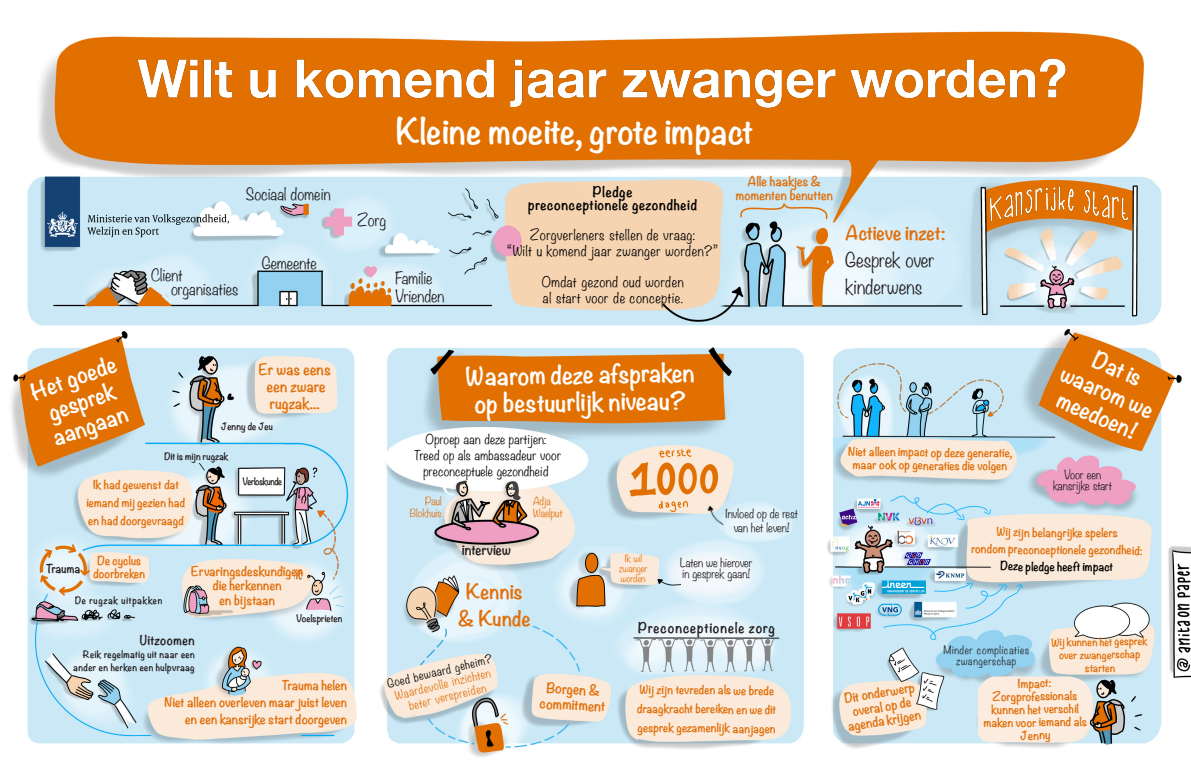
<style>
.page{position:relative;width:1191px;height:780px;background:#fff}
.page>*{position:absolute;margin:0;border:0;box-sizing:border-box;transform-origin:0 0}
.t1{font:700 32px "Noteworthy";color:#fff}
.Oranje_Noteworthy{font:700 23px/27.6px "Noteworthy";color:#fff;text-align:center}
.Oranje_Noteworthy-2{font:700 21px/25.2px "Noteworthy";color:#fff;text-align:center}
.t2{font:700 19px "Noteworthy";color:#e1700b}
.t3{font:300 18px/27px "Noteworthy";color:#231f20}
.t4{font:300 15px "Noteworthy";color:#231f20}
.t5{font:300 15px "Noteworthy";letter-spacing:-.02em;color:#231f20}
.Oranje_Noteworthy-3{font:700 14px/16.8px "Noteworthy";color:#e1700b}
.Oranje_Noteworthy-4{font:300 13px/15.6px "Noteworthy";letter-spacing:.04em;color:#000;text-align:center}
.Oranje_Noteworthy-5{font:700 13px/13px "Noteworthy";letter-spacing:.04em;color:#000;text-align:center}
.t6{font:700 13px "Noteworthy";letter-spacing:.05em;color:#231f20}
.Oranje_Noteworthy-6{font:700 13px/15.5px "Noteworthy";color:#e1700b;text-align:center}
.t7{font:700 13px "Noteworthy";color:#231f20}
.Oranje_Noteworthy-7{font:700 12px/14.4px "Noteworthy";color:#e1700b;text-align:center}
.t8{font:300 12px/16px "Noteworthy";letter-spacing:.02em;color:#000;text-align:center}
.t9{font:700 12px "Noteworthy";letter-spacing:.03em;color:#231f20}
.Oranje_Noteworthy-8{font:700 11px/13px "Noteworthy";color:#e1700b;text-align:center}
.t10{font:300 11px/11px "Noteworthy";color:#231f20;text-align:center}
.Oranje_Noteworthy-9{font:300 11px "Noteworthy";color:#e1700b}
.Oranje_Noteworthy-10{font:700 11px "Noteworthy";color:#000}
.Oranje_Noteworthy-11{font:300 11px "Noteworthy";color:#000}
.t11{font:700 11px "Noteworthy";letter-spacing:-.01em;color:#231f20}
.Oranje_Noteworthy-12{font:700 10px/13px "Noteworthy";color:#e1700b;text-align:center}
.t12{font:300 10px/11px "Noteworthy";letter-spacing:.06em;color:#231f20;text-align:center}
.Oranje_Noteworthy-13{font:300 10px "Noteworthy";color:#e1700b}
.t13{font:700 9px/13px "Noteworthy";letter-spacing:.02em;color:#231f20;text-align:right}
.t14{font:700 9px "Noteworthy";color:#231f20}
.Oranje_Noteworthy-14{font:300 9px "Noteworthy";color:#e1700b}
.t15{font:700 9px "Noteworthy";letter-spacing:.07em;color:#231f20}
.t16{font:700 9px "Noteworthy";letter-spacing:-.06em;color:#231f20;scale:.95 1}
.s1{font-weight:700;color:#e1700b}
</style>
<div class="page">
<img style="left:11px;top:113px;width:1180px;height:644px">
<svg style="left:977px;top:676px;width:116px;height:66px;background:#f6eade"></svg>
<img style="left:39px;top:31px;width:1105px;height:82px">
<img style="left:953px;top:177px;width:238px;height:91px">
<img style="left:692px;top:495px;width:41px;height:42px">
<div style="left:667px;top:550px;width:88px;height:48px;background:#f4f7fb;border-radius:50%"></div>
<img style="left:654px;top:571px;width:26px;height:29px">
<img style="left:823px;top:360px;width:198px;height:78px">
<img style="left:295px;top:501px;width:54px;height:84px">
<p class="t4" style="left:246px;top:180px;width:86px">Sociaal domein</p>
<p class="t4" style="left:151px;top:262px;width:33px">Client</p>
<p class="t5" style="left:171px;top:276px;width:69px">organisaties</p>
<p class="t4" style="left:262px;top:250px;width:56px">Gemeente</p>
<p class="t4" style="left:357px;top:207px;width:30px">Zorg</p>
<p class="t1" style="left:396px;top:103px;width:359px">Kleine moeite, grote impact</p>
<p class="t4" style="left:395px;top:264px;width:39px">Familie</p>
<p class="t4" style="left:395px;top:282px;width:51px">Vrienden</p>
<p class="Oranje_Noteworthy-5" style="left:528px;top:185px;width:171px">Pledge<br>preconceptionele gezondheid</p>
<p class="Oranje_Noteworthy-4" style="left:507px;top:227px;width:212px">Zorgverleners stellen de vraag:<br>“Wilt u komend jaar zwanger worden?”</p>
<p class="Oranje_Noteworthy-4" style="left:542px;top:274px;width:143px;text-align:left">Omdat gezond oud worden al start voor de conceptie.</p>
<p class="Oranje_Noteworthy-7" style="left:747px;top:173px;width:75px">Alle haakjes &amp;</p>
<p class="Oranje_Noteworthy-7" style="left:736px;top:188px;width:99px">momenten benutten</p>
<p class="t3" style="left:845px;top:218px;width:102px"><span class="s1">Actieve inzet:<br></span>Gesprek over kinderwens</p>
<p class="Oranje_Noteworthy-2" style="left:27px;top:380px;width:92px;rotate:-19deg">Het goede gesprek aangaan</p>
<p class="Oranje_Noteworthy" style="left:465px;top:362px;width:231px;rotate:-1deg">Waarom deze afspraken op bestuurlijk niveau?</p>
<p class="Oranje_Noteworthy-3" style="left:259px;top:360px;width:74px">Er was eens</p>
<p class="Oranje_Noteworthy-3" style="left:267px;top:377px;width:61px">een zware rugzak...</p>
<p class="t14" style="left:221px;top:418px;width:53px">Jenny de Jeu</p>
<p class="t8" style="left:425px;top:431px;width:122px">Oproep aan deze partijen:</p>
<p class="t8" style="left:414px;top:447px;width:148px">Treed op als ambassadeur voor preconceptuele gezondheid</p>
<p class="t14" style="left:164px;top:448px;width:66px">Dit is mijn rugzak</p>
<p class="t16" style="left:242px;top:473px;width:43px">Verloskunde</p>
<p class="Oranje_Noteworthy-8" style="left:87px;top:475px;width:100px;line-height:18px">Ik had gewenst dat iemand mij gezien had en had doorgevraagd</p>
<p class="Oranje_Noteworthy-13" style="left:425px;top:492px;width:18px">Paul</p>
<p class="Oranje_Noteworthy-13" style="left:410px;top:504px;width:33px">Blokhuis</p>
<p class="Oranje_Noteworthy-13" style="left:533px;top:492px;width:19px">Adja</p>
<p class="Oranje_Noteworthy-13" style="left:533px;top:504px;width:31px">Waelput</p>
<p class="t10" style="left:725px;top:507px;width:74px;line-height:13.2px">Invloed op de rest van het leven!</p>
<p class="Oranje_Noteworthy-8" style="left:93px;top:553px;width:54px">De cyclus doorbreken</p>
<p class="t11" style="left:46px;top:558px;width:36px">Trauma</p>
<p class="Oranje_Noteworthy-7" style="left:191px;top:563px;width:114px">Ervaringsdeskundigen die herkennen<br>en bijstaan</p>
<p class="t15" style="left:75px;top:592px;width:89px">De rugzak uitpakken</p>
<p class="t9" style="left:140px;top:629px;width:56px">Uitzoomen</p>
<p class="t13" style="left:73px;top:647px;width:123px">Reik regelmatig uit naar een ander en herken een hulpvraag</p>
<p class="t14" style="left:296px;top:610px;width:48px">Voelsprieten</p>
<p class="Oranje_Noteworthy-7" style="left:282px;top:677px;width:67px">Trauma helen</p>
<p class="Oranje_Noteworthy-7" style="left:164px;top:693px;width:184px;line-height:17px;text-align:right">Niet alleen overleven maar juist leven en een kansrijke start doorgeven</p>
<p class="t7" style="left:462px;top:538px;width:51px">interview</p>
<p class="Oranje_Noteworthy-14" style="left:625px;top:550px;width:19px;rotate:2deg">Ik wil</p>
<p class="Oranje_Noteworthy-14" style="left:619px;top:560px;width:30px;rotate:2deg">zwanger</p>
<p class="Oranje_Noteworthy-14" style="left:621px;top:570px;width:26px;rotate:2deg">worden</p>
<p class="t10" style="left:680px;top:556px;width:74px;text-align:left">Laten we hierover in gesprek gaan!</p>
<p class="t2" style="left:466px;top:575px;width:58px">Kennis</p>
<p class="t2" style="left:458px;top:602px;width:74px">&amp; Kunde</p>
<p class="Oranje_Noteworthy-11" style="left:385px;top:673px;width:109px;rotate:-13deg">Goed bewaard geheim?</p>
<p class="t6" style="left:638px;top:616px;width:138px">Preconceptionele zorg</p>
<p class="Oranje_Noteworthy-9" style="left:393px;top:685px;width:100px;rotate:-13deg">Waardevolle inzichten</p>
<p class="Oranje_Noteworthy-9" style="left:407px;top:696px;width:81px;rotate:-13deg">beter verspreiden</p>
<p class="Oranje_Noteworthy-6" style="left:541px;top:679px;width:67px;rotate:3deg">Borgen &amp; commitment</p>
<p class="Oranje_Noteworthy-8" style="left:638px;top:679px;width:141px;line-height:19px;text-align:left;rotate:1deg">Wij zijn tevreden als we brede draagkracht bereiken en we dit gesprek gezamenlijk aanjagen</p>
<p class="Oranje_Noteworthy-8" style="left:848px;top:444px;width:166px;rotate:1deg">Niet alleen impact op deze generatie, maar ook op generaties die volgen</p>
<p class="Oranje_Noteworthy-2" style="left:1076px;top:337px;width:100px;rotate:23deg">Dat is waarom we meedoen!</p>
<p class="t10" style="left:1053px;top:469px;width:60px">Voor een kansrijke start</p>
<p class="Oranje_Noteworthy-8" style="left:972px;top:522px;width:173px;line-height:17px;rotate:1deg">Wij zijn belangrijke spelers<br>rondom preconceptionele gezondheid:</p>
<p class="Oranje_Noteworthy-10" style="left:1001px;top:555px;width:114px;rotate:1deg">Deze pledge heeft impact</p>
<p class="Oranje_Noteworthy-7" style="left:843px;top:691px;width:72px;rotate:-10deg">Dit onderwerp</p>
<p class="Oranje_Noteworthy-7" style="left:844px;top:705px;width:76px;line-height:14.1px;rotate:-10deg">overal op de agenda krijgen</p>
<p class="t12" style="left:943px;top:644px;width:87px">Minder complicaties zwangerschap</p>
<p class="Oranje_Noteworthy-12" style="left:1051px;top:635px;width:98px;rotate:-1deg">Wij kunnen het gesprek over zwangerschap starten</p>
<p class="Oranje_Noteworthy-8" style="left:982px;top:677px;width:105px;rotate:-1deg">Impact:<br>Zorgprofessionals kunnen het verschil maken voor iemand als<br>Jenny</p>
</div>
